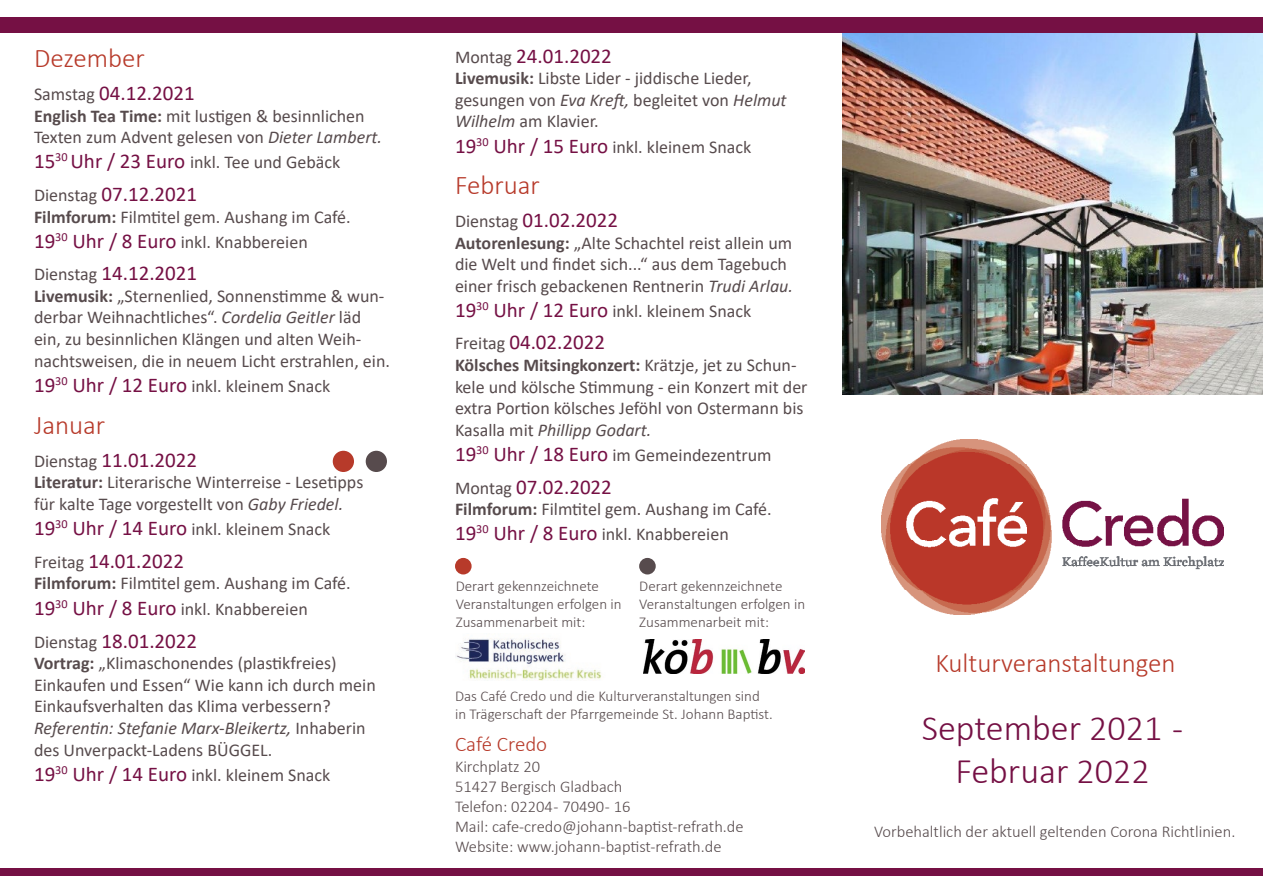
<style>
.page{position:relative;width:1263px;height:893px;background:#fff}
.page>*{position:absolute;margin:0;border:0;box-sizing:border-box;transform-origin:0 0}
.t1{font:300 36px "Calibri";color:#751044}
.t2{font:300 27px "Calibri";color:#b73a2a}
.t3{font:21px "Calibri";color:#751044}
.t4{font:300 21px "Calibri";color:#b73a2a}
.t5{font:18px/21.6px "Calibri";color:#574b4d}
.t6{font:300 16.5px "Calibri";color:#574b4d}
.t7{font:300 15px "Calibri";color:#574b4d}
.s1{font-size:18px;color:#574b4d}
.s2{font-weight:700}
.s3{font-style:italic}
.s4{font-size:21px;color:#751044}
</style>
<div class="page">
<img style="left:456px;top:638px;width:145px;height:43px">
<img style="left:881px;top:439px;width:342px;height:176px">
<img style="left:842px;top:33px;width:421px;height:361px">
<div style="left:0;top:17px;width:1263px;height:16px;background:#751044"></div>
<div style="left:0;top:868px;width:1263px;height:8px;background:#751044"></div>
<div style="left:455px;top:558px;width:17px;height:16px;background:#b73a2a;border-radius:50%"></div>
<img style="left:644px;top:640px;width:160px;height:34px">
<div style="left:366px;top:451px;width:21px;height:21px;background:#574b4d;border-radius:50%"></div>
<div style="left:333px;top:451px;width:21px;height:21px;background:#b73a2a;border-radius:50%"></div>
<div style="left:639px;top:558px;width:17px;height:16px;background:#574b4d;border-radius:50%"></div>
<p class="t2" style="left:34px;top:41px;width:112px">Dezember</p>
<p class="t3" style="left:34px;top:78px;width:162px"><span class="s1">Samstag</span> 04.12.2021</p>
<p class="t5" style="left:34px;top:104px;width:350px"><span class="s2">English Tea Time:</span> mit lustigen &amp; besinnlichen<br>Texten zum Advent gelesen von <span class="s3">Dieter Lambert.</span></p>
<p class="t5" style="left:34px;top:151px;width:308px"><span class="s4">15</span><sup>30</sup> <span class="s4">Uhr / 23 Euro</span> inkl. Tee und Gebäck</p>
<p class="t3" style="left:34px;top:180px;width:165px"><span class="s1">Dienstag</span> 07.12.2021</p>
<p class="t5" style="left:34px;top:205px;width:318px"><span class="s2">Filmforum:</span> Filmtitel gem. Aushang im Café.</p>
<p class="t5" style="left:34px;top:231px;width:275px"><span class="s4">19</span><sup>30</sup> <span class="s4">Uhr / 8 Euro</span> inkl. Knabbereien</p>
<p class="t3" style="left:34px;top:259px;width:165px"><span class="s1">Dienstag</span> 14.12.2021</p>
<p class="t5" style="left:34px;top:285px;width:357px"><span class="s2">Livemusik:</span> „Sternenlied, Sonnenstimme &amp; wun&shy;derbar Weihnachtliches“. <span class="s3">Cordelia Geitler</span> läd ein, zu besinnlichen Klängen und alten Weih&shy;nachtsweisen, die in neuem Licht erstrahlen, ein.</p>
<p class="t5" style="left:34px;top:375px;width:298px"><span class="s4">19</span><sup>30</sup> <span class="s4">Uhr / 12 Euro</span> inkl. kleinem Snack</p>
<p class="t2" style="left:34px;top:408px;width:73px">Januar</p>
<p class="t3" style="left:34px;top:445px;width:165px"><span class="s1">Dienstag</span> 11.01.2022</p>
<p class="t5" style="left:34px;top:471px;width:331px"><span class="s2">Literatur:</span> Literarische Winterreise - Lesetipps für kalte Tage vorgestellt von <span class="s3">Gaby Friedel.</span></p>
<p class="t5" style="left:34px;top:518px;width:298px"><span class="s4">19</span><sup>30</sup> <span class="s4">Uhr / 14 Euro</span> inkl. kleinem Snack</p>
<p class="t3" style="left:34px;top:546px;width:152px"><span class="s1">Freitag</span> 14.01.2022</p>
<p class="t5" style="left:34px;top:572px;width:318px"><span class="s2">Filmforum:</span> Filmtitel gem. Aushang im Café.</p>
<p class="t5" style="left:34px;top:597px;width:275px"><span class="s4">19</span><sup>30</sup> <span class="s4">Uhr / 8 Euro</span> inkl. Knabbereien</p>
<p class="t3" style="left:34px;top:626px;width:165px"><span class="s1">Dienstag</span> 18.01.2022</p>
<p class="t5" style="left:34px;top:652px;width:343px"><span class="s2">Vortrag:</span> „Klimaschonendes (plastikfreies)<br>Einkaufen und Essen“ Wie kann ich durch mein<br>Einkaufsverhalten das Klima verbessern?</p>
<p class="t5" style="left:34px;top:717px;width:333px"><span class="s3">Referentin: Stefanie Marx-Bleikertz,</span> Inhaberin des Unverpackt-Ladens BÜGGEL.</p>
<p class="t5" style="left:34px;top:764px;width:298px"><span class="s4">19</span><sup>30</sup> <span class="s4">Uhr / 14 Euro</span> inkl. kleinem Snack</p>
<p class="t3" style="left:455px;top:41px;width:158px"><span class="s1">Montag</span> 24.01.2022</p>
<p class="t5" style="left:455px;top:67px;width:298px"><span class="s2">Livemusik:</span> Libste Lider - jiddische Lieder,</p>
<p class="t5" style="left:455px;top:88px;width:333px">gesungen von <span class="s3">Eva Kreft,</span> begleitet von <span class="s3">Helmut<br>Wilhelm</span> am Klavier.</p>
<p class="t5" style="left:455px;top:135px;width:298px"><span class="s4">19</span><sup>30</sup> <span class="s4">Uhr / 15 Euro</span> inkl. kleinem Snack</p>
<p class="t2" style="left:455px;top:168px;width:86px">Februar</p>
<p class="t3" style="left:455px;top:205px;width:165px"><span class="s1">Dienstag</span> 01.02.2022</p>
<p class="t5" style="left:455px;top:231px;width:340px"><span class="s2">Autorenlesung:</span> „Alte Schachtel reist allein um die Welt und findet sich...“ aus dem Tagebuch einer frisch gebackenen Rentnerin <span class="s3">Trudi Arlau.</span></p>
<p class="t5" style="left:455px;top:300px;width:298px"><span class="s4">19</span><sup>30</sup> <span class="s4">Uhr / 12 Euro</span> inkl. kleinem Snack</p>
<p class="t3" style="left:455px;top:328px;width:152px"><span class="s1">Freitag</span> 04.02.2022</p>
<p class="t5" style="left:455px;top:354px;width:354px"><span class="s2">Kölsches Mitsingkonzert:</span> Krätzje, jet zu Schun&shy;kele und kölsche Stimmung - ein Konzert mit der extra Portion kölsches Jeföhl von Ostermann bis Kasalla mit <span class="s3">Phillipp Godart.</span></p>
<p class="t5" style="left:455px;top:444px;width:318px"><span class="s4">19</span><sup>30</sup> <span class="s4">Uhr / 18 Euro</span> im Gemeindezentrum</p>
<p class="t3" style="left:455px;top:472px;width:158px"><span class="s1">Montag</span> 07.02.2022</p>
<p class="t5" style="left:455px;top:498px;width:318px"><span class="s2">Filmforum:</span> Filmtitel gem. Aushang im Café.</p>
<p class="t5" style="left:455px;top:523px;width:275px"><span class="s4">19</span><sup>30</sup> <span class="s4">Uhr / 8 Euro</span> inkl. Knabbereien</p>
<p class="t7" style="left:456px;top:576px;width:145px">Derart gekennzeichnete</p>
<p class="t7" style="left:456px;top:594px;width:167px">Veranstaltungen erfolgen in</p>
<p class="t7" style="left:456px;top:612px;width:131px">Zusammenarbeit mit:</p>
<p class="t7" style="left:639px;top:576px;width:145px">Derart gekennzeichnete</p>
<p class="t7" style="left:639px;top:594px;width:167px">Veranstaltungen erfolgen in</p>
<p class="t7" style="left:639px;top:612px;width:131px">Zusammenarbeit mit:</p>
<p class="t7" style="left:455px;top:686px;width:306px">Das Café Credo und die Kulturveranstaltungen sind</p>
<p class="t7" style="left:455px;top:704px;width:319px">in Trägerschaft der Pfarrgemeinde St. Johann Baptist.</p>
<p class="t4" style="left:455px;top:731px;width:94px">Café Credo</p>
<p class="t6" style="left:455px;top:757px;width:87px">Kirchplatz 20</p>
<p class="t6" style="left:455px;top:777px;width:169px">51427 Bergisch Gladbach</p>
<p class="t6" style="left:455px;top:796px;width:177px">Telefon: 02204 - 70490 - 16</p>
<p class="t6" style="left:455px;top:816px;width:290px">Mail: cafe-credo@johann-baptist-refrath.de</p>
<p class="t6" style="left:455px;top:836px;width:268px">Website: www.johann-baptist-refrath.de</p>
<p class="t2" style="left:935px;top:646px;width:242px">Kulturveranstaltungen</p>
<p class="t1" style="left:922px;top:706px;width:263px">September 2021 -</p>
<p class="t1" style="left:955px;top:749px;width:196px">Februar 2022</p>
<p class="t6" style="left:874px;top:822px;width:363px">Vorbehaltlich der aktuell geltenden Corona Richtlinien.</p>
</div>
